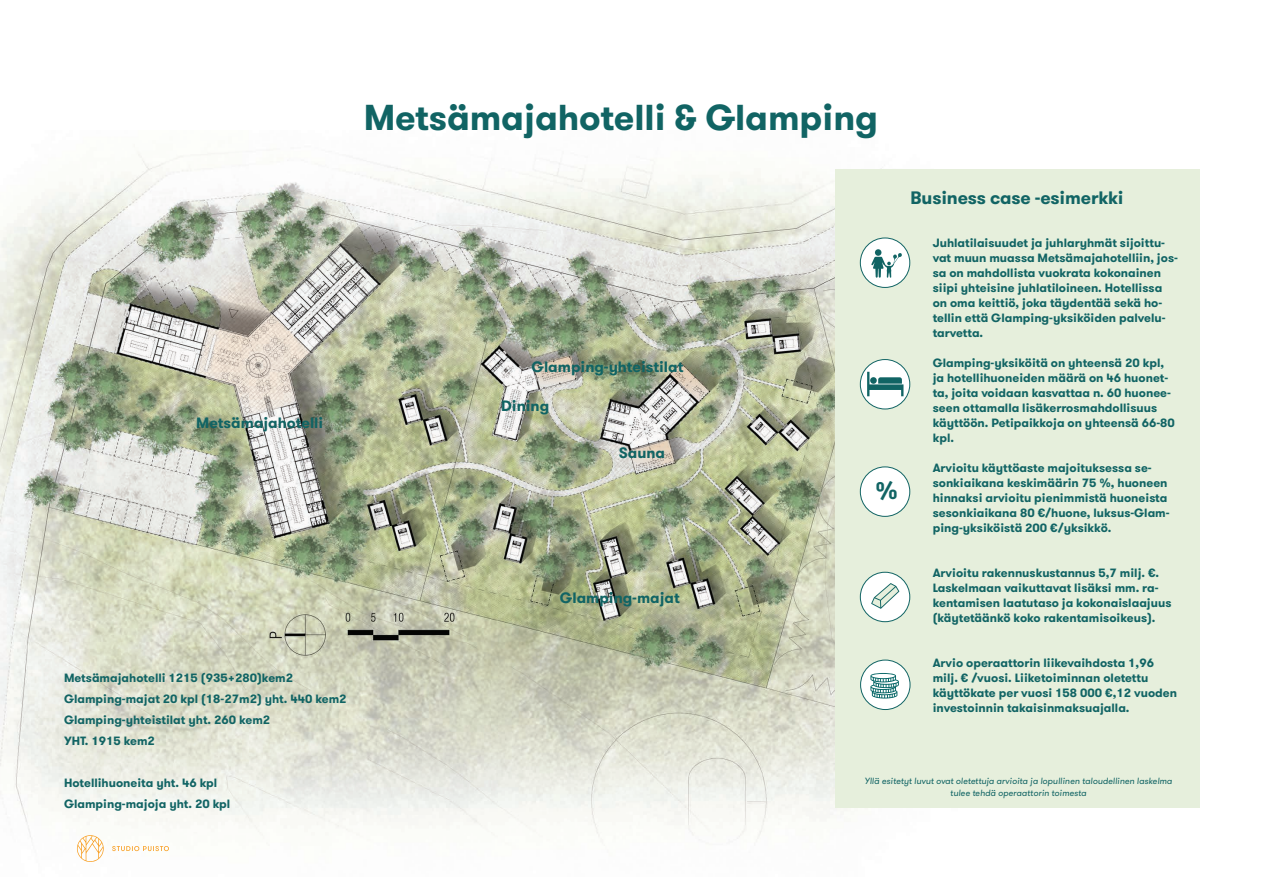
<style>
.page{position:relative;width:1263px;height:893px;background:#fff}
.page>*{position:absolute;margin:0;border:0;box-sizing:border-box;transform-origin:0 0}
.t1{font:700 36px "GT Walsheim";letter-spacing:-.005em;color:#116464}
.t2{font:700 24px "GT Walsheim";color:#116464}
.t3{font:700 18px "GT Walsheim";letter-spacing:-.01em;color:#116464}
.t4{font:700 15px "GT Walsheim";color:#116464}
.t5{font:700 12px/15px "GT Walsheim";color:#116464}
.t6{font:italic 9px/12px "GT Walsheim";color:#116464;text-align:center}
</style>
<div class="page">
<img style="left:0;top:152px;width:982px;height:700px">
<svg style="left:77px;top:835px;width:27px;height:27px"></svg>
<svg style="left:112px;top:846px;width:57px;height:5px"></svg>
<div style="left:835px;top:170px;width:364px;height:638px;background:#e6efdc"></div>
<div style="left:860px;top:572px;width:50px;height:50px;background:#fff;border-radius:50%"></div>
<div style="left:860px;top:572px;width:50px;height:50px;border:1px solid #116464;border-radius:50%"></div>
<svg style="left:871px;top:583px;width:28px;height:26px"></svg>
<div style="left:860px;top:238px;width:50px;height:49px;background:#fff;border-radius:50%"></div>
<div style="left:860px;top:238px;width:50px;height:50px;border:1px solid #116464;border-radius:50%"></div>
<div style="left:875px;top:249px;width:6px;height:7px;background:#116464;border-radius:50%"></div>
<svg style="left:871px;top:253px;width:31px;height:25px"></svg>
<div style="left:860px;top:360px;width:50px;height:49px;background:#fff;border-radius:50%"></div>
<div style="left:860px;top:359px;width:50px;height:50px;border:1px solid #116464;border-radius:50%"></div>
<svg style="left:867px;top:372px;width:36px;height:24px"></svg>
<div style="left:870px;top:377px;width:7px;height:7px;background:#116464;border-radius:50%"></div>
<div style="left:860px;top:467px;width:50px;height:49px;background:#fff;border-radius:50%"></div>
<div style="left:860px;top:467px;width:50px;height:50px;border:1px solid #116464;border-radius:50%"></div>
<div style="left:860px;top:660px;width:50px;height:49px;background:#fff;border-radius:50%"></div>
<div style="left:860px;top:660px;width:50px;height:50px;border:1px solid #116464;border-radius:50%"></div>
<svg style="left:870px;top:673px;width:29px;height:25px"></svg>
<h1 class="t1" style="left:364px;top:94px;width:516px">Metsämajahotelli &amp; Glamping</h1>
<p class="t4" style="left:196px;top:413px;width:128px">Metsämajahotelli</p>
<p class="t5" style="left:64px;top:667px;width:284px;line-height:21px">Metsämajahotelli 1215 (935+280)kem2<br>Glamping-majat 20 kpl (18-27m2) yht. 440 kem2<br>Glamping-yhteistilat yht. 260 kem2<br>YHT. 1915 kem2</p>
<p class="t5" style="left:64px;top:772px;width:168px;line-height:21px">Hotellihuoneita yht. 46 kpl<br>Glamping-majoja yht. 20 kpl</p>
<p class="t4" style="left:531px;top:357px;width:153px">Glamping-yhteistilat</p>
<p class="t4" style="left:501px;top:396px;width:50px">Dining</p>
<p class="t4" style="left:619px;top:443px;width:48px">Sauna</p>
<p class="t4" style="left:560px;top:588px;width:121px">Glamping-majat</p>
<h2 class="t2" style="left:875px;top:475px;width:25px">%</h2>
<h3 class="t3" style="left:910px;top:186px;width:215px">Business case -esimerkki</h3>
<p class="t5" style="left:933px;top:236px;width:247px">Juhlatilaisuudet ja juhlaryhmät sijoittu&shy;vat muun muassa Metsämajahotelliin, jos&shy;sa on mahdollista vuokrata kokonainen siipi yhteisine juhlatiloineen. Hotellissa on oma keittiö, joka täydentää sekä ho&shy;tellin että Glamping-yksiköiden palvelu&shy;tarvetta.</p>
<p class="t5" style="left:933px;top:356px;width:244px">Glamping-yksiköitä on yhteensä 20 kpl, ja hotellihuoneiden määrä on 46 huonet&shy;ta, joita voidaan kasvattaa n. 60 huonee&shy;seen ottamalla lisäkerrosmahdollisuus käyttöön. Petipaikkoja on yhteensä 66-80 kpl.</p>
<p class="t5" style="left:933px;top:461px;width:238px">Arvioitu käyttöaste majoituksessa se&shy;sonkiaikana keskimäärin 75 %, huoneen hinnaksi arvioitu pienimmistä huoneista sesonkiaikana 80 €/huone, luksus-Glam&shy;ping-yksiköistä 200 €/yksikkö.</p>
<p class="t5" style="left:933px;top:566px;width:240px">Arvioitu rakennuskustannus 5,7 milj. €.<br>Laskelmaan vaikuttavat lisäksi mm. ra&shy;kentamisen laatutaso ja kokonaislaajuus (käytetäänkö koko rakentamisoikeus).</p>
<p class="t5" style="left:933px;top:656px;width:246px">Arvio operaattorin liikevaihdosta 1,96 milj. € /vuosi. Liiketoiminnan oletettu käyttökate per vuosi 158 000 €,12 vuoden investoinnin takaisinmaksuajalla.</p>
<p class="t6" style="left:864px;top:775px;width:309px">Yllä esitetyt luvut ovat oletettuja arvioita ja lopullinen taloudellinen laskelma tulee tehdä operaattorin toimesta</p>
</div>
